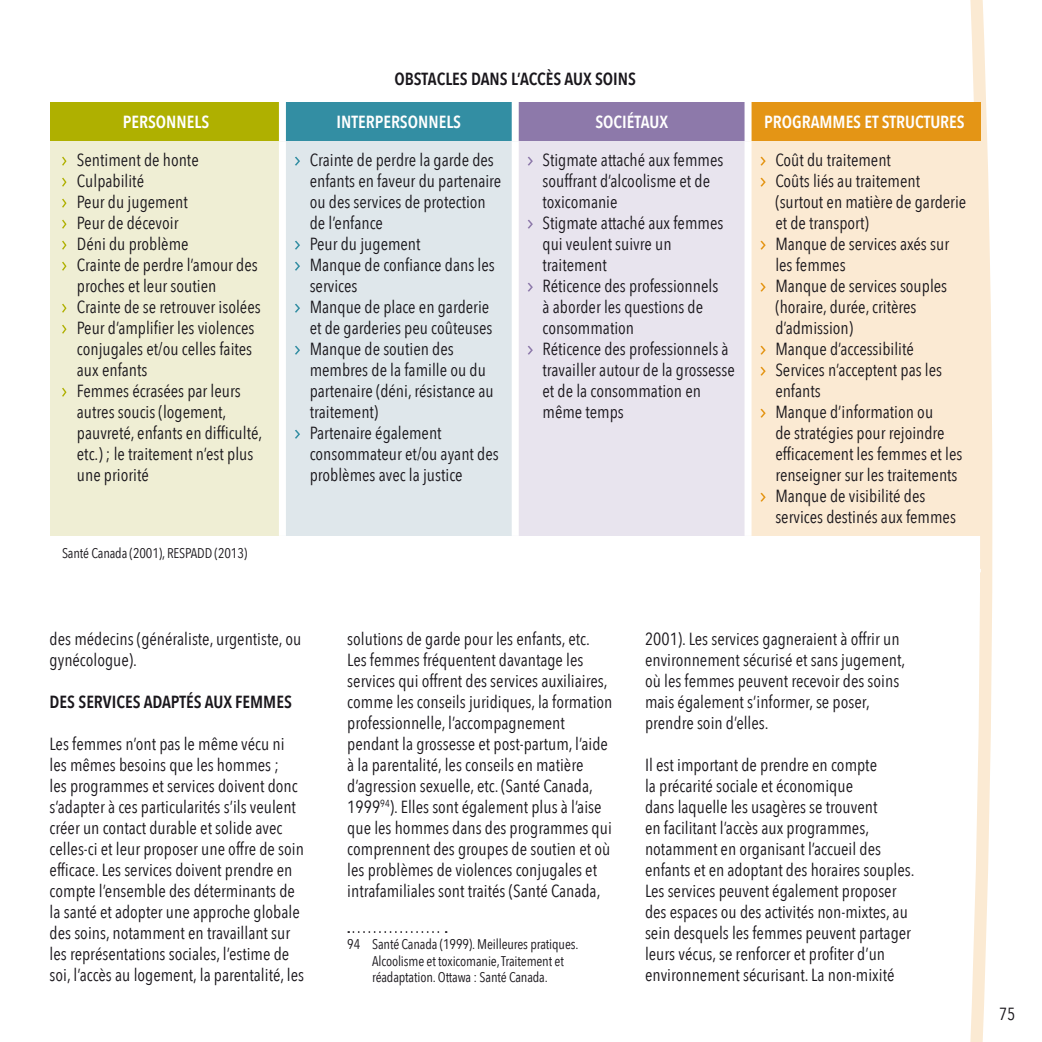
<style>
.page{position:relative;width:1042px;height:1042px;background:#fff}
.page>*{position:absolute;margin:0;border:0;box-sizing:border-box;transform-origin:0 0}
.t1{font:17.5px/21px "Avenir Next Condensed";color:#1a171c}
.t2{font:600 17.5px "Avenir Next Condensed";color:#fff}
.t3{font:600 17.5px "Avenir Next Condensed";color:#1a171c}
.t4{font:14px/16.8px "Avenir Next Condensed";letter-spacing:-.01em;color:#1a171c}
</style>
<div class="page">
<svg style="left:970px;top:0;width:23px;height:1042px"></svg>
<div style="left:50px;top:102px;width:232px;height:40px;background:#afb000"></div>
<div style="left:282px;top:102px;width:233px;height:40px;background:#338ea3"></div>
<div style="left:515px;top:102px;width:233px;height:40px;background:#8d79aa"></div>
<div style="left:748px;top:102px;width:233px;height:40px;background:#e49515"></div>
<div style="left:50px;top:142px;width:232px;height:394px;background:#efeed4"></div>
<div style="left:282px;top:142px;width:233px;height:394px;background:#dfe7eb"></div>
<div style="left:515px;top:142px;width:233px;height:394px;background:#e8e4ee"></div>
<div style="left:748px;top:142px;width:233px;height:394px;background:#fbead3"></div>
<hr style="left:748px;top:569px;width:233px;height:3px;background:#fff">
<div style="left:279px;top:102px;width:7px;height:40px;background:#fff"></div>
<div style="left:512px;top:102px;width:7px;height:40px;background:#fff"></div>
<div style="left:744px;top:102px;width:7px;height:40px;background:#fff"></div>
<div style="left:279px;top:142px;width:7px;height:394px;background:#fff"></div>
<div style="left:512px;top:142px;width:7px;height:394px;background:#fff"></div>
<div style="left:744px;top:142px;width:7px;height:394px;background:#fff"></div>
<svg style="left:62px;top:157px;width:5px;height:9px"></svg>
<svg style="left:62px;top:178px;width:5px;height:9px"></svg>
<svg style="left:62px;top:199px;width:5px;height:9px"></svg>
<svg style="left:62px;top:220px;width:5px;height:9px"></svg>
<svg style="left:62px;top:241px;width:5px;height:9px"></svg>
<svg style="left:62px;top:262px;width:5px;height:9px"></svg>
<svg style="left:62px;top:304px;width:5px;height:9px"></svg>
<svg style="left:62px;top:325px;width:5px;height:9px"></svg>
<svg style="left:62px;top:388px;width:5px;height:9px"></svg>
<svg style="left:295px;top:157px;width:5px;height:9px"></svg>
<svg style="left:295px;top:241px;width:5px;height:9px"></svg>
<svg style="left:295px;top:262px;width:5px;height:9px"></svg>
<svg style="left:295px;top:304px;width:5px;height:9px"></svg>
<svg style="left:295px;top:346px;width:5px;height:9px"></svg>
<svg style="left:295px;top:430px;width:5px;height:9px"></svg>
<svg style="left:528px;top:157px;width:5px;height:9px"></svg>
<svg style="left:528px;top:220px;width:5px;height:9px"></svg>
<svg style="left:528px;top:283px;width:5px;height:9px"></svg>
<svg style="left:528px;top:346px;width:5px;height:9px"></svg>
<svg style="left:760px;top:157px;width:6px;height:9px"></svg>
<svg style="left:760px;top:178px;width:6px;height:9px"></svg>
<svg style="left:760px;top:241px;width:6px;height:9px"></svg>
<svg style="left:760px;top:283px;width:6px;height:9px"></svg>
<svg style="left:760px;top:346px;width:6px;height:9px"></svg>
<svg style="left:760px;top:367px;width:6px;height:9px"></svg>
<svg style="left:760px;top:409px;width:6px;height:9px"></svg>
<svg style="left:760px;top:493px;width:6px;height:9px"></svg>
<svg style="left:348px;top:931px;width:99px;height:2px"></svg>
<p class="t3" style="left:394px;top:64px;width:10px">OBSTACLES</p>
<p class="t3" style="left:471px;top:64px;width:10px">DANS</p>
<p class="t3" style="left:511px;top:64px;width:19px">L’ACCÈS</p>
<p class="t3" style="left:564px;top:64px;width:40px">AUX SOINS</p>
<p class="t2" style="left:123px;top:107px;width:88px">PERSONNELS</p>
<p class="t2" style="left:336px;top:107px;width:126px">INTERPERSONNELS</p>
<p class="t2" style="left:595px;top:107px;width:74px">SOCIÉTAUX</p>
<p class="t2" style="left:764px;top:107px;width:202px">PROGRAMMES ET STRUCTURES</p>
<p class="t1" style="left:67px;top:149px;width:134px">Sentiment de honte</p>
<p class="t1" style="left:67px;top:170px;width:79px">Culpabilité</p>
<p class="t1" style="left:67px;top:191px;width:123px">Peur du jugement</p>
<p class="t1" style="left:67px;top:212px;width:113px">Peur de décevoir</p>
<p class="t1" style="left:67px;top:233px;width:123px">Déni du problème</p>
<p class="t1" style="left:67px;top:254px;width:193px">Crainte de perdre l’amour des</p>
<p class="t1" style="left:77px;top:275px;width:141px">proches et leur soutien</p>
<p class="t1" style="left:67px;top:296px;width:196px">Crainte de se retrouver isolées</p>
<p class="t1" style="left:77px;top:317px;width:179px">Peur d’amplifier les violences</p>
<p class="t1" style="left:77px;top:338px;width:177px">conjugales et/ou celles faites</p>
<p class="t1" style="left:77px;top:359px;width:72px">aux enfants</p>
<p class="t1" style="left:77px;top:380px;width:165px">Femmes écrasées par leurs</p>
<p class="t1" style="left:77px;top:401px;width:151px">autres soucis (logement,</p>
<p class="t1" style="left:77px;top:422px;width:187px">pauvreté, enfants en difficulté,</p>
<p class="t1" style="left:77px;top:443px;width:178px">etc.) ; le traitement n’est plus</p>
<p class="t1" style="left:77px;top:464px;width:74px">une priorité</p>
<p class="t1" style="left:533px;top:149px;width:192px">Stigmate attaché aux femmes</p>
<p class="t1" style="left:542px;top:170px;width:169px">souffrant d’alcoolisme et de</p>
<p class="t1" style="left:542px;top:191px;width:77px">toxicomanie</p>
<p class="t1" style="left:533px;top:212px;width:192px">Stigmate attaché aux femmes</p>
<p class="t1" style="left:542px;top:233px;width:131px">qui veulent suivre un</p>
<p class="t1" style="left:542px;top:254px;width:66px">traitement</p>
<p class="t1" style="left:533px;top:275px;width:187px">Réticence des professionnels</p>
<p class="t1" style="left:542px;top:296px;width:162px">à aborder les questions de</p>
<p class="t1" style="left:542px;top:317px;width:93px">consommation</p>
<p class="t1" style="left:533px;top:338px;width:197px">Réticence des professionnels à</p>
<p class="t1" style="left:542px;top:359px;width:194px">travailler autour de la grossesse</p>
<p class="t1" style="left:542px;top:380px;width:160px">et de la consommation en</p>
<p class="t1" style="left:542px;top:401px;width:83px">même temps</p>
<p class="t1" style="left:300px;top:149px;width:195px">Crainte de perdre la garde des</p>
<p class="t1" style="left:310px;top:170px;width:193px">enfants en faveur du partenaire</p>
<p class="t1" style="left:310px;top:191px;width:178px">ou des services de protection</p>
<p class="t1" style="left:310px;top:212px;width:75px">de l’enfance</p>
<p class="t1" style="left:300px;top:233px;width:122px">Peur du jugement</p>
<p class="t1" style="left:310px;top:254px;width:187px">Manque de confiance dans les</p>
<p class="t1" style="left:310px;top:275px;width:49px">services</p>
<p class="t1" style="left:300px;top:296px;width:191px">Manque de place en garderie</p>
<p class="t1" style="left:310px;top:317px;width:184px">et de garderies peu coûteuses</p>
<p class="t1" style="left:300px;top:338px;width:155px">Manque de soutien des</p>
<p class="t1" style="left:310px;top:359px;width:178px">membres de la famille ou du</p>
<p class="t1" style="left:310px;top:380px;width:186px">partenaire (déni, résistance au</p>
<p class="t1" style="left:310px;top:401px;width:70px">traitement)</p>
<p class="t1" style="left:300px;top:422px;width:143px">Partenaire également</p>
<p class="t1" style="left:310px;top:443px;width:190px">consommateur et/ou ayant des</p>
<p class="t1" style="left:310px;top:464px;width:154px">problèmes avec la justice</p>
<p class="t1" style="left:766px;top:149px;width:127px">Coût du traitement</p>
<p class="t1" style="left:766px;top:170px;width:156px">Coûts liés au traitement</p>
<p class="t1" style="left:775px;top:191px;width:192px">(surtout en matière de garderie</p>
<p class="t1" style="left:775px;top:212px;width:95px">et de transport)</p>
<p class="t1" style="left:766px;top:233px;width:185px">Manque de services axés sur</p>
<p class="t1" style="left:775px;top:254px;width:72px">les femmes</p>
<p class="t1" style="left:766px;top:275px;width:183px">Manque de services souples</p>
<p class="t1" style="left:775px;top:296px;width:143px">(horaire, durée, critères</p>
<p class="t1" style="left:775px;top:317px;width:79px">d’admission)</p>
<p class="t1" style="left:766px;top:338px;width:150px">Manque d’accessibilité</p>
<p class="t1" style="left:766px;top:359px;width:178px">Services n’acceptent pas les</p>
<p class="t1" style="left:775px;top:380px;width:47px">enfants</p>
<p class="t1" style="left:766px;top:401px;width:169px">Manque d’information ou</p>
<p class="t1" style="left:775px;top:422px;width:171px">de stratégies pour rejoindre</p>
<p class="t1" style="left:775px;top:443px;width:189px">efficacement les femmes et les</p>
<p class="t1" style="left:775px;top:464px;width:184px">renseigner sur les traitements</p>
<p class="t1" style="left:766px;top:485px;width:161px">Manque de visibilité des</p>
<p class="t1" style="left:775px;top:506px;width:182px">services destinés aux femmes</p>
<p class="t4" style="left:62px;top:544px;width:113px">Santé Canada (2001), RESPADD</p>
<p class="t4" style="left:215px;top:544px;width:34px">(2013)</p>
<p class="t1" style="left:50px;top:628px;width:253px">des médecins (généraliste, urgentiste, ou gynécologue).</p>
<p class="t3" style="left:50px;top:687px;width:244px">DES SERVICES ADAPTÉS AUX FEMMES</p>
<p class="t1" style="left:50px;top:733px;width:256px">Les femmes n’ont pas le même vécu ni les mêmes besoins que les hommes ;<br>les programmes et services doivent donc s’adapter à ces particularités s’ils veulent créer un contact durable et solide avec celles-ci et leur proposer une offre de soin efficace. Les services doivent prendre en compte l’ensemble des déterminants de la santé et adopter une approche globale des soins, notamment en travaillant sur les représentations sociales, l’estime de soi, l’accès au logement, la parentalité, les</p>
<p class="t1" style="left:347px;top:628px;width:267px">solutions de garde pour les enfants, etc.<br>Les femmes fréquentent davantage les services qui offrent des services auxiliaires, comme les conseils juridiques, la formation professionnelle, l’accompagnement pendant la grossesse et post-partum, l’aide à la parentalité, les conseils en matière d’agression sexuelle, etc. (Santé Canada, 1999<sup>94</sup>). Elles sont également plus à l’aise que les hommes dans des programmes qui comprennent des groupes de soutien et où les problèmes de violences conjugales et intrafamiliales sont traités (Santé Canada,</p>
<p class="t4" style="left:372px;top:935px;width:208px;text-indent:-25px">94 Santé Canada (1999). Meilleures pratiques.<br>Alcoolisme et toxicomanie, Traitement et réadaptation. Ottawa : Santé Canada.</p>
<p class="t1" style="left:645px;top:628px;width:262px">2001). Les services gagneraient à offrir un environnement sécurisé et sans jugement, où les femmes peuvent recevoir des soins mais également s’informer, se poser, prendre soin d’elles.</p>
<p class="t1" style="left:645px;top:754px;width:271px">I l est important de prendre en compte<br>la précarité sociale et économique<br>dans laquelle les usagères se trouvent<br>en facilitant l’accès aux programmes, notamment en organisant l’accueil des enfants et en adoptant des horaires souples.<br>Les services peuvent également proposer des espaces ou des activités non-mixtes, au sein desquels les femmes peuvent partager leurs vécus, se renforcer et profiter d’un environnement sécurisant. La non-mixité</p>
<p class="t1" style="left:999px;top:1002px;width:18px">75</p>
</div>
